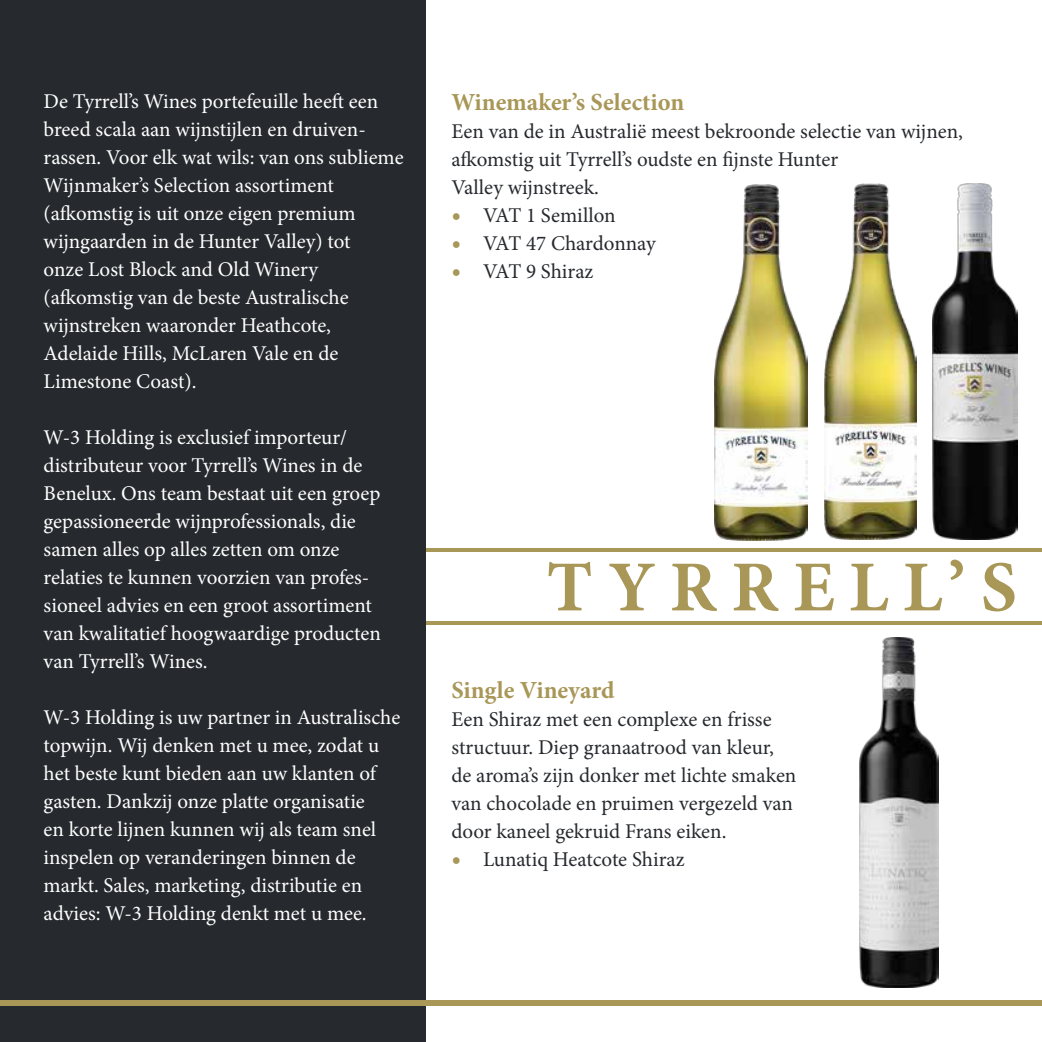
<style>
.page{position:relative;width:1042px;height:1042px;background:#fff}
.page>*{position:absolute;margin:0;border:0;box-sizing:border-box;transform-origin:0 0}
.t1{font:700 71.75px "Minion Pro";letter-spacing:.2em;color:#a89757}
.t2{font:700 24.5px "Minion Pro";color:#a89757}
.t3{font:21px/28px "Minion Pro";color:#fff}
.t4{font:21px/28px "Minion Pro";color:#26292d}
.s1{font-weight:700;font-size:24.5px;color:#a89757}
</style>
<div class="page">
<hr style="left:25px;top:621px;width:1017px;height:4px;background:#a89757">
<hr style="left:25px;top:548px;width:1017px;height:4px;background:#a89757">
<div style="left:0;top:0;width:426px;height:1042px;background:#26292d"></div>
<div style="left:0;top:1000px;width:1042px;height:5px;background:#a89757"></div>
<img style="left:932px;top:184px;width:85px;height:355px">
<img style="left:824px;top:184px;width:93px;height:356px">
<img style="left:714px;top:184px;width:93px;height:356px">
<img style="left:859px;top:638px;width:80px;height:349px">
<p class="t3" style="left:44px;top:87px;width:361px">De Tyrrell’s Wines portefeuille heeft een breed scala aan wijnstijlen en druiven&shy;rassen. Voor elk wat wils: van ons sublieme Wijnmaker’s Selection assortiment (afkomstig is uit onze eigen premium wijngaarden in de Hunter Valley) tot<br>onze Lost Block and Old Winery (afkomstig van de beste Australische wijnstreken waaronder Heathcote, Adelaide Hills, McLaren Vale en de Limestone Coast).</p>
<p class="t3" style="left:44px;top:423px;width:339px">W-3 Holding is exclusief importeur/ distributeur voor Tyrrell’s Wines in de Benelux. Ons team bestaat uit een groep gepassioneerde wijnprofessionals, die samen alles op alles zetten om onze relaties te kunnen voorzien van profes&shy;sioneel advies en een groot assortiment van kwalitatief hoogwaardige producten van Tyrrell’s Wines.</p>
<p class="t3" style="left:44px;top:703px;width:358px">W-3 Holding is uw partner in Australische topwijn. Wij denken met u mee, zodat u het beste kunt bieden aan uw klanten of gasten. Dankzij onze platte organisatie<br>en korte lijnen kunnen wij als team snel inspelen op veranderingen binnen de markt. Sales, marketing, distributie en advies: W-3 Holding denkt met u mee.</p>
<p class="t2" style="left:451px;top:84px;width:234px">Winemaker’s Selection</p>
<p class="t4" style="left:451px;top:117px;width:513px">Een van de in Australië meest bekroonde selectie van wijnen, afkomstig uit Tyrrell’s oudste en fijnste Hunter<br>Valley wijnstreek.</p>
<p class="t4" style="left:451px;top:201px;width:166px"><span class="s1">•</span> VAT 1 Semillon</p>
<p class="t4" style="left:451px;top:229px;width:206px"><span class="s1">•</span> VAT 47 Chardonnay</p>
<p class="t4" style="left:451px;top:257px;width:143px"><span class="s1">•</span> VAT 9 Shiraz</p>
<h1 class="t1" style="left:546px;top:537px;width:472px">TYRRELL’S</h1>
<p class="t2" style="left:451px;top:672px;width:164px">Single Vineyard</p>
<p class="t4" style="left:451px;top:705px;width:346px">Een Shiraz met een complexe en frisse structuur. Diep granaatrood van kleur, de aroma’s zijn donker met lichte smaken van chocolade en pruimen vergezeld van door kaneel gekruid Frans eiken.</p>
<p class="t4" style="left:451px;top:845px;width:234px"><span class="s1">•</span> Lunatiq Heatcote Shiraz</p>
</div>
